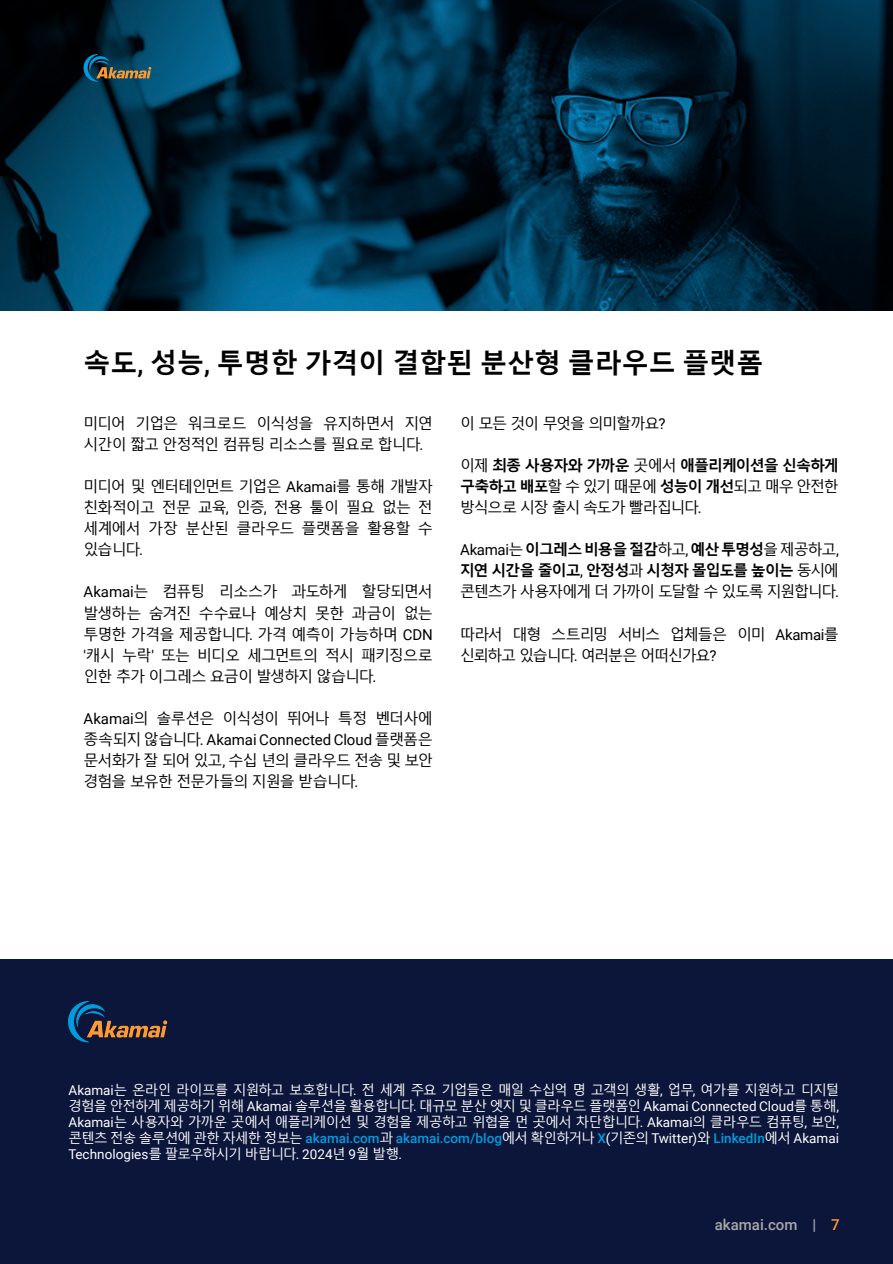
<style>
.page{position:relative;width:893px;height:1264px;background:#fff}
.page>*{position:absolute;margin:0;border:0;box-sizing:border-box;transform-origin:0 0}
.Heading_3{font:700 27px "Malgun Gothic";color:#000}
.Body_Text{font:15px/21px "Malgun Gothic";letter-spacing:-.065em;color:#000;text-align:justify}
.t1{font:500 15px "Roboto";color:#a8a8aa}
.t2{font:13.5px/16.2px "Malgun Gothic";letter-spacing:-.045em;color:#fff;text-align:justify}
.s1{font-family:"Roboto";font-weight:500}
.s2{font-family:"Roboto"}
.s3{font-weight:700}
.s4{font-family:"Roboto";font-weight:500;color:#009cde}
.s5{color:#f93}
</style>
<div class="page">
<div style="left:0;top:959px;width:893px;height:304px;background:#0c163b"></div>
<img style="left:68px;top:1001px;width:100px;height:42px">
<svg style="left:0;top:0;width:893px;height:310px;background:#00283d"></svg>
<svg style="left:84px;top:54px;width:67px;height:28px;background:#2b525b"></svg>
<p class="Heading_3" style="left:84px;top:347px;width:681px">속도<span class="s1">,</span> 성능<span class="s1">,</span> 투명한 가격이 결합된 분산형 클라우드 플랫폼</p>
<p class="Body_Text" style="left:84px;top:413px;width:351px">미디어 기업은 워크로드 이식성을 유지하면서 지연 시간이 짧고 안정적인 컴퓨팅 리소스를 필요로 합니다<span class="s2">.</span></p>
<p class="Body_Text" style="left:84px;top:476px;width:351px">미디어 및 엔터테인먼트 기업은 <span class="s2">Akamai</span>를 통해 개발자 친화적이고 전문 교육<span class="s2">,</span> 인증<span class="s2">,</span> 전용 툴이 필요 없는 전 세계에서 가장 분산된 클라우드 플랫폼을 활용할 수 있습니다<span class="s2">.</span></p>
<p class="Body_Text" style="left:84px;top:581px;width:351px"><span class="s2">Akamai</span>는 컴퓨팅 리소스가 과도하게 할당되면서 발생하는 숨겨진 수수료나 예상치 못한 과금이 없는 투명한 가격을 제공합니다<span class="s2">.</span> 가격 예측이 가능하며 <span class="s2">CDN '</span>캐시 누락<span class="s2">'</span> 또는 비디오 세그먼트의 적시 패키징으로 인한 추가 이그레스 요금이 발생하지 않습니다<span class="s2">.</span></p>
<p class="Body_Text" style="left:84px;top:707px;width:351px"><span class="s2">Akamai</span>의 솔루션은 이식성이 뛰어나 특정 벤더사에 종속되지 않습니다<span class="s2">. Akamai Connected Cloud</span> 플랫폼은 문서화가 잘 되어 있고<span class="s2">,</span> 수십 년의 클라우드 전송 및 보안 경험을 보유한 전문가들의 지원을 받습니다<span class="s2">.</span></p>
<p class="Body_Text" style="left:460px;top:413px;width:207px">이 모든 것이 무엇을 의미할까요<span class="s2">?</span></p>
<p class="Body_Text" style="left:460px;top:455px;width:380px">이제 <span class="s3">최종 사용자와 가까운</span> 곳에서 <span class="s3">애플리케이션을 신속하게 구축하고 배포</span>할 수 있기 때문에 <span class="s3">성능이 개선</span>되고 매우 안전한 방식으로 시장 출시 속도가 빨라집니다<span class="s2">.</span></p>
<p class="Body_Text" style="left:460px;top:539px;width:380px"><span class="s2">Akamai</span>는<span class="s3">이그레스비용을절감</span>하고<span class="s2">,</span> <span class="s3">예산투명성</span>을제공하고<span class="s2">, </span><span class="s3">지연 시간을 줄이고</span><span class="s2">,</span> <span class="s3">안정성</span>과 <span class="s3">시청자 몰입도를 높이는</span> 동시에 콘텐츠가 사용자에게 더 가까이 도달할 수 있도록 지원합니다<span class="s2">.</span></p>
<p class="Body_Text" style="left:460px;top:623px;width:380px">따라서 대형 스트리밍 서비스 업체들은 이미 <span class="s2">Akamai</span>를 신뢰하고 있습니다<span class="s2">.</span> 여러분은 어떠신가요<span class="s2">?</span></p>
<p class="t2" style="left:68px;top:1081px;width:772px"><span class="s2">Akamai</span>는 온라인 라이프를 지원하고 보호합니다<span class="s2">.</span> 전 세계 주요 기업들은 매일 수십억 명 고객의 생활<span class="s2">,</span> 업무<span class="s2">,</span> 여가를 지원하고 디지털 경험을 안전하게 제공하기 위해 <span class="s2">Akamai</span> 솔루션을 활용합니다<span class="s2">.</span> 대규모 분산 엣지 및 클라우드 플랫폼인 <span class="s2">Akamai Connected Cloud</span>를 통해<span class="s2">, Akamai</span>는 사용자와 가까운 곳에서 애플리케이션 및 경험을 제공하고 위협을 먼 곳에서 차단합니다<span class="s2">. Akamai</span>의 클라우드 컴퓨팅<span class="s2">,</span> 보안<span class="s2">, </span>콘텐츠 전송 솔루션에 관한 자세한 정보는 <span class="s4">akamai.com</span>과 <span class="s4">akamai.com/blog</span>에서 확인하거나 <span class="s4">X</span><span class="s2">(</span>기존의 <span class="s2">Twitter)</span>와 <span class="s4">LinkedIn</span>에서 <span class="s2">Akamai Technologies</span>를 팔로우하시기 바랍니다<span class="s2">. 2024</span>년 <span class="s2">9</span>월 발행<span class="s2">.</span></p>
<p class="t1" style="left:715px;top:1214px;width:126px">akamai.com | <span class="s5">7</span></p>
</div>
